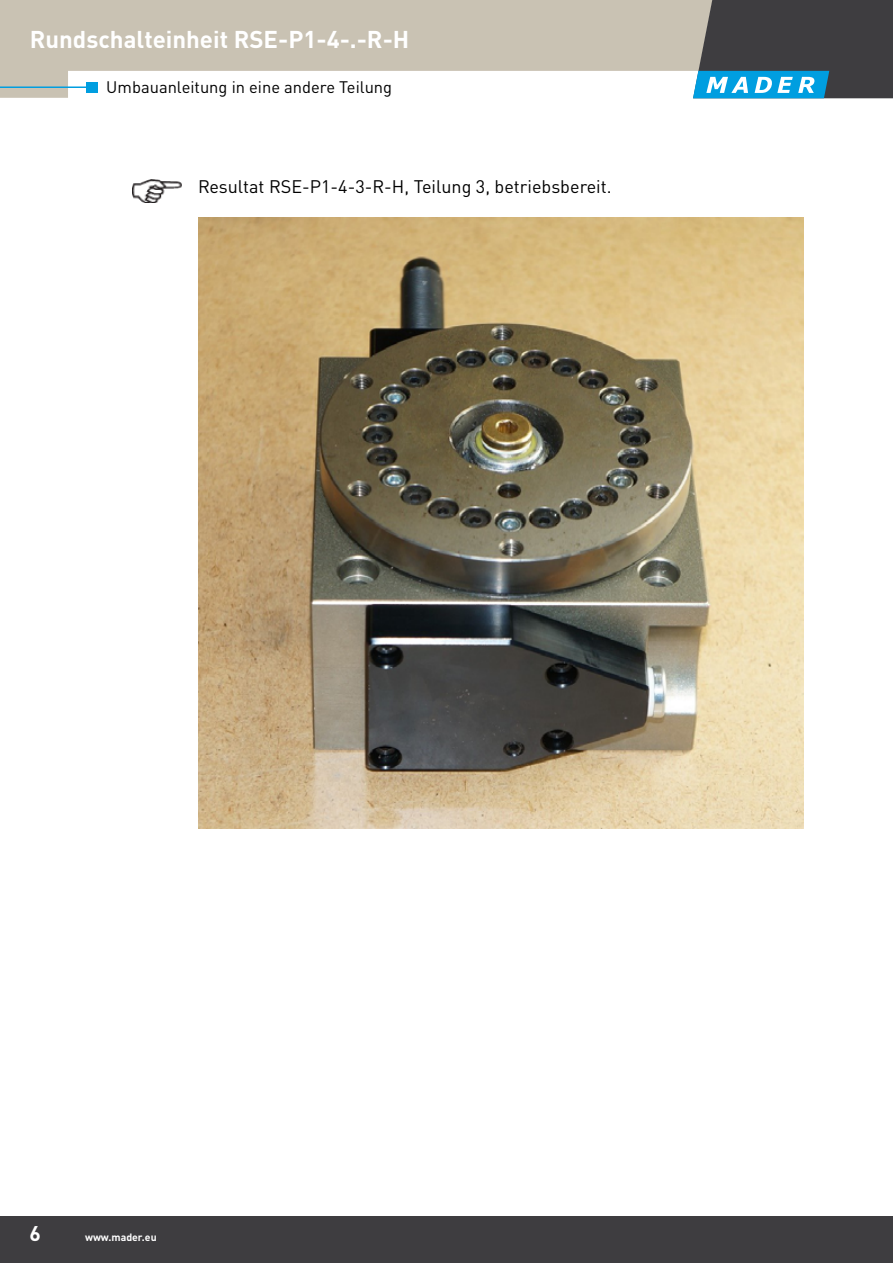
<style>
.page{position:relative;width:893px;height:1263px;background:#fff}
.page>*{position:absolute;margin:0;border:0;box-sizing:border-box;transform-origin:0 0}
.t1{font:700 24px "DIN Pro";color:#fff}
.t2{font:700 21px "DIN Pro";color:#fff}
.t3{font:18px "DIN Pro";color:#000}
.t4{font:16.5px "DIN Pro";color:#000}
.t5{font:700 10.5px "DIN Pro";color:#fff}
</style>
<div class="page">
<svg style="left:0;top:0;width:693px;height:98px;fill:#c9c2b3"></svg>
<div style="left:0;top:1216px;width:893px;height:47px;background:#3e3d40"></div>
<hr style="left:0;top:86px;width:92px;height:2px;background:#009ee0">
<div style="left:87px;top:82px;width:11px;height:11px;background:#009ee0"></div>
<svg style="left:693px;top:0;width:200px;height:98px;background:#445a65"></svg>
<img style="left:133px;top:179px;width:48px;height:24px">
<img style="left:198px;top:217px;width:606px;height:612px">
<h1 class="t1" style="left:30px;top:19px;width:381px">Rundschalteinheit RSE-P1-4-.-R-H</h1>
<p class="t4" style="left:106px;top:75px;width:287px">Umbauanleitung in eine andere Teilung</p>
<p class="t3" style="left:198px;top:172px;width:415px">Resultat RSE-P1-4-3-R-H, Teilung 3, betriebsbereit.</p>
<p class="t2" style="left:29px;top:1216px;width:13px">6</p>
<p class="t5" style="left:85px;top:1228px;width:73px">www.mader.eu</p>
</div>
